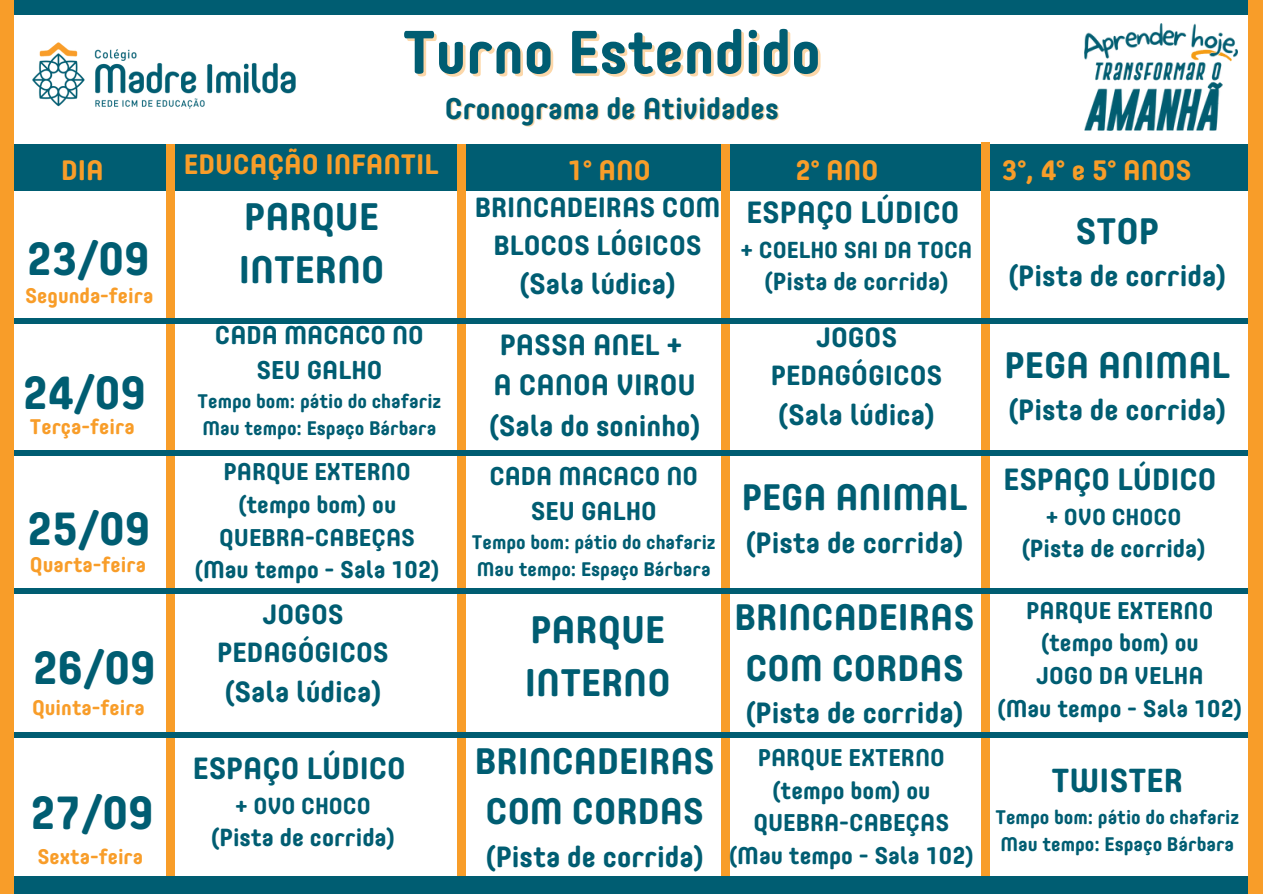
<style>
.page{position:relative;width:1263px;height:894px;background:#fff}
.page>*{position:absolute;margin:0;border:0;box-sizing:border-box;transform-origin:0 0}
.t1{font:700 60.15px "Core Mellow";color:#005d72}
.t2{font:700 46.05px "Core Mellow";color:#005d72}
.t3{font:700 37.95px/52.8px "Core Mellow";color:#005d72}
.t4{font:700 36.45px/50.7px "Core Mellow";color:#005d72}
.t5{font:700 33px "Core Mellow";color:#005d72}
.t6{font:700 30.45px "Core Mellow";color:#005d72}
.t7{font:700 29.7px "Core Mellow";color:#005d72}
.t8{font:700 28.95px/40.5px "Core Mellow";color:#005d72;text-align:center}
.t9{font:700 27.9px "Core Mellow";color:#f89d29}
.t10{font:700 27.45px/38.2px "Core Mellow";color:#005d72;text-align:center}
.t11{font:700 25.5px/34.8px "Core Mellow";color:#005d72;text-align:center}
.t12{font:700 24.45px "Core Mellow";color:#005d72}
.t13{font:700 24px/32.7px "Core Mellow";color:#005d72;text-align:center}
.t14{font:700 22.95px "Core Mellow";color:#005d72}
.t15{font:700 21px "Core Mellow";color:#f89d29}
.t16{font:700 19.5px "Core Mellow";color:#005d72}
</style>
<div class="page">
<div style="left:0;top:0;width:1263px;height:15px;background:#005d72"></div>
<img style="left:32px;top:42px;width:264px;height:67px">
<div style="left:0;top:144px;width:1263px;height:47px;background:#005d72"></div>
<div style="left:166px;top:144px;width:9px;height:749px;background:#f89d29"></div>
<div style="left:457px;top:144px;width:9px;height:749px;background:#f89d29"></div>
<div style="left:721px;top:144px;width:9px;height:749px;background:#f89d29"></div>
<div style="left:981px;top:142px;width:8px;height:751px;background:#f89d29"></div>
<div style="left:0;top:875px;width:1263px;height:18px;background:#005d72"></div>
<div style="left:0;top:318px;width:1263px;height:6px;background:#005d72"></div>
<div style="left:0;top:450px;width:1263px;height:6px;background:#005d72"></div>
<div style="left:0;top:732px;width:1263px;height:5px;background:#005d72"></div>
<div style="left:0;top:588px;width:1263px;height:6px;background:#005d72"></div>
<div style="left:1248px;top:0;width:15px;height:893px;background:#f89d29"></div>
<div style="left:0;top:0;width:14px;height:893px;background:#f89d29"></div>
<img style="left:1085px;top:24px;width:76px;height:106px">
<img style="left:1161px;top:23px;width:77px;height:108px">
<p class="t1" style="left:403px;top:27px;width:420px">Turno Estendido</p>
<p class="t7" style="left:445px;top:96px;width:335px">Cronograma de Atividades</p>
<h6 class="t9" style="left:61px;top:158px;width:44px">DIA</h6>
<h5 class="t9" style="left:184px;top:153px;width:256px">EDUCAÇÃO INFANTIL</h5>
<h5 class="t9" style="left:567px;top:158px;width:85px">1° ANO</h5>
<h5 class="t9" style="left:795px;top:158px;width:85px">2° ANO</h5>
<h5 class="t9" style="left:1002px;top:158px;width:191px">3°, 4° e 5° ANOS</h5>
<h2 class="t2" style="left:26px;top:239px;width:125px">23/09</h2>
<h1 class="t15" style="left:25px;top:286px;width:130px">Segunda-feira</h1>
<p class="t2" style="left:22px;top:373px;width:125px">24/09</p>
<h6 class="t15" style="left:30px;top:418px;width:106px">Terça-feira</h6>
<h6 class="t2" style="left:27px;top:509px;width:125px">25/09</h6>
<h6 class="t15" style="left:30px;top:556px;width:118px">Quarta-feira</h6>
<p class="t2" style="left:32px;top:648px;width:125px">26/09</p>
<p class="t15" style="left:32px;top:699px;width:114px">Quinta-feira</p>
<h3 class="t2" style="left:30px;top:793px;width:125px">27/09</h3>
<p class="t15" style="left:38px;top:847px;width:107px">Sexta-feira</p>
<p class="t3" style="left:239px;top:193px;width:147px">PARQUE<br>INTERNO</p>
<p class="t11" style="left:215px;top:319px;width:210px">CADA MACACO NO<br>SEU GALHO</p>
<p class="t16" style="left:197px;top:393px;width:245px">Tempo bom: pátio do chafariz</p>
<p class="t16" style="left:203px;top:420px;width:235px">Mau tempo: Espaço Bárbara</p>
<p class="t13" style="left:224px;top:457px;width:189px">PARQUE EXTERNO (tempo bom) ou</p>
<h6 class="t13" style="left:219px;top:522px;width:197px">QUEBRA-CABEÇAS</h6>
<h6 class="t13" style="left:195px;top:555px;width:247px">(Mau tempo - Sala 102)</h6>
<h2 class="t10" style="left:217px;top:597px;width:173px">JOGOS<br>PEDAGÓGICOS</h2>
<h2 class="t8" style="left:224px;top:673px;width:159px">(Sala lúdica)</h2>
<h6 class="t6" style="left:193px;top:755px;width:215px">ESPAÇO LÚDICO</h6>
<h3 class="t14" style="left:235px;top:795px;width:137px">+ OVO CHOCO</h3>
<h2 class="t12" style="left:211px;top:827px;width:186px">(Pista de corrida)</h2>
<p class="t10" style="left:475px;top:190px;width:247px">BRINCADEIRAS COM<br>BLOCOS LÓGICOS</p>
<p class="t8" style="left:519px;top:266px;width:159px">(Sala lúdica)</p>
<p class="t8" style="left:489px;top:327px;width:214px">PASSA ANEL +<br>A CANOA VIROU (Sala do soninho)</p>
<p class="t11" style="left:489px;top:460px;width:210px">CADA MACACO NO<br>SEU GALHO</p>
<p class="t16" style="left:472px;top:533px;width:245px">Tempo bom: pátio do chafariz</p>
<p class="t16" style="left:477px;top:560px;width:235px">Mau tempo: Espaço Bárbara</p>
<p class="t3" style="left:525px;top:606px;width:147px">PARQUE<br>INTERNO</p>
<p class="t4" style="left:475px;top:738px;width:241px">BRINCADEIRAS<br>COM CORDAS</p>
<p class="t8" style="left:485px;top:838px;width:220px">(Pista de corrida)</p>
<h2 class="t6" style="left:746px;top:199px;width:215px">ESPAÇO LÚDICO</h2>
<p class="t14" style="left:741px;top:240px;width:233px">+ COELHO SAI DA TOCA</p>
<p class="t12" style="left:764px;top:271px;width:186px">(Pista de corrida)</p>
<h6 class="t10" style="left:771px;top:320px;width:173px">JOGOS<br>PEDAGÓGICOS</h6>
<h6 class="t8" style="left:778px;top:396px;width:159px">(Sala lúdica)</h6>
<h4 class="t4" style="left:742px;top:474px;width:227px">PEGA ANIMAL</h4>
<h4 class="t8" style="left:745px;top:524px;width:220px">(Pista de corrida)</h4>
<p class="t4" style="left:735px;top:594px;width:241px">BRINCADEIRAS<br>COM CORDAS</p>
<p class="t8" style="left:745px;top:695px;width:220px">(Pista de corrida)</p>
<p class="t13" style="left:758px;top:743px;width:189px">PARQUE EXTERNO (tempo bom) ou</p>
<p class="t13" style="left:753px;top:808px;width:197px">QUEBRA-CABEÇAS</p>
<p class="t13" style="left:729px;top:840px;width:247px">(Mau tempo - Sala 102)</p>
<h6 class="t4" style="left:1075px;top:208px;width:85px">STOP</h6>
<h6 class="t8" style="left:1008px;top:258px;width:220px">(Pista de corrida)</h6>
<p class="t4" style="left:1004px;top:342px;width:227px">PEGA ANIMAL</p>
<p class="t8" style="left:1008px;top:392px;width:220px">(Pista de corrida)</p>
<p class="t6" style="left:1003px;top:466px;width:215px">ESPAÇO LÚDICO</p>
<p class="t14" style="left:1046px;top:507px;width:137px">+ OVO CHOCO</p>
<p class="t12" style="left:1021px;top:538px;width:186px">(Pista de corrida)</p>
<h4 class="t13" style="left:1026px;top:595px;width:189px">PARQUE EXTERNO (tempo bom) ou</h4>
<p class="t13" style="left:1036px;top:661px;width:169px">JOGO DA VELHA</p>
<p class="t13" style="left:997px;top:693px;width:247px">(Mau tempo - Sala 102)</p>
<p class="t5" style="left:1051px;top:766px;width:133px">TWISTER</p>
<p class="t16" style="left:995px;top:808px;width:245px">Tempo bom: pátio do chafariz</p>
<h2 class="t16" style="left:1000px;top:835px;width:235px">Mau tempo: Espaço Bárbara</h2>
</div>
